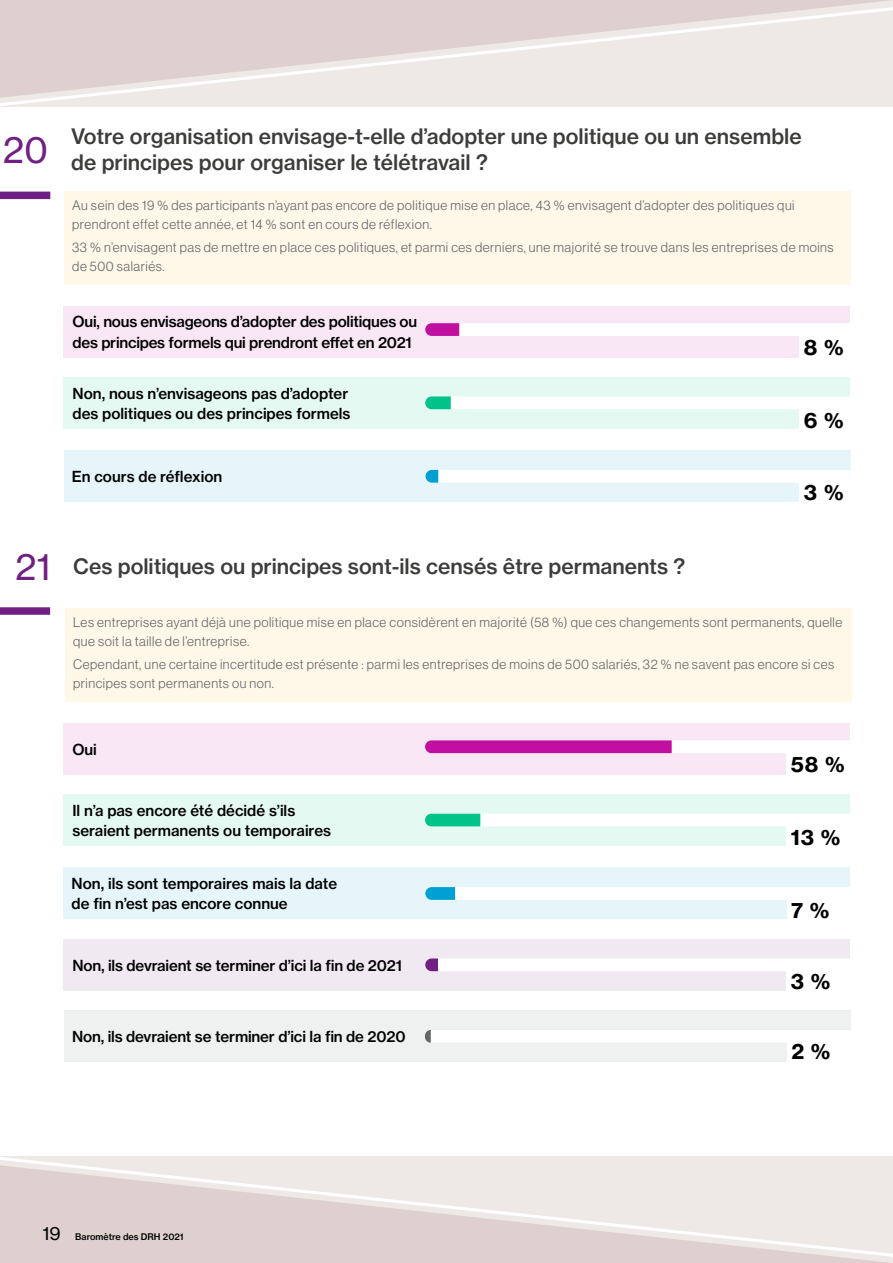
<style>
.page{position:relative;width:893px;height:1263px;background:#fff}
.page>*{position:absolute;margin:0;border:0;box-sizing:border-box;transform-origin:0 0}
.t1{font:36px "N Haas Grotesk TX Std 55 Rg";color:#702082}
.t2{font:21px/26.2px "N Haas Grotesk TX Std 65 Md";color:#3c3c3b}
.t3{font:21px "N Haas Grotesk TX Std 75 Bd";color:#000}
.t4{font:15px/20.2px "N Haas Grotesk TX Std 65 Md";letter-spacing:-.005em;color:#000}
.t5{font:13.5px/18.8px "N Haas Grotesk DS Std 45 Lt";letter-spacing:.04em;color:#63666a}
.t6{font:9px "N Haas Grotesk TX Std 65 Md";color:#000}
.s1{font-family:"N Haas Grotesk TX Std 55 Rg";font-size:36px;color:#702082}
.s2{font-family:"N Haas Grotesk TX Std 55 Rg";font-size:18px}
</style>
<div class="page">
<div style="left:0;top:0;width:893px;height:5px;background:#ddd0cf"></div>
<svg style="left:0;top:5px;width:893px;height:102px;background:#e7dedd"></svg>
<hr style="left:0;top:1259px;width:893px;height:4px;background:#ddd0cf">
<svg style="left:0;top:1156px;width:893px;height:103px;background:#e7dedd"></svg>
<div style="left:64px;top:191px;width:786px;height:94px;background:#fff8e8"></div>
<div style="left:0;top:192px;width:50px;height:7px;background:#702082"></div>
<div style="left:63px;top:306px;width:787px;height:51px;background:#f9e7f5"></div>
<svg style="left:425px;top:323px;width:425px;height:13px;background:#f9ebf7"></svg>
<div style="left:799px;top:331px;width:51px;height:31px;background:#fff"></div>
<div style="left:63px;top:377px;width:787px;height:51px;background:#e5f9f3"></div>
<svg style="left:425px;top:396px;width:425px;height:13px;background:#effbf7"></svg>
<div style="left:799px;top:407px;width:51px;height:26px;background:#fff"></div>
<div style="left:64px;top:451px;width:786px;height:51px;background:#e5f5fa"></div>
<svg style="left:425px;top:470px;width:425px;height:13px;background:#f7fcfd"></svg>
<div style="left:800px;top:479px;width:51px;height:26px;background:#fff"></div>
<div style="left:65px;top:608px;width:786px;height:94px;background:#fff8e8"></div>
<div style="left:0;top:607px;width:50px;height:8px;background:#702082"></div>
<div style="left:63px;top:723px;width:787px;height:51px;background:#f9e7f5"></div>
<svg style="left:425px;top:740px;width:425px;height:13px;background:#d970c6"></svg>
<div style="left:786px;top:748px;width:64px;height:32px;background:#fff"></div>
<div style="left:63px;top:794px;width:787px;height:51px;background:#e5f9f3"></div>
<svg style="left:425px;top:814px;width:425px;height:12px;background:#ddf7ef"></svg>
<div style="left:786px;top:824px;width:64px;height:26px;background:#fff"></div>
<div style="left:64px;top:868px;width:786px;height:51px;background:#e5f5fa"></div>
<svg style="left:425px;top:887px;width:425px;height:13px;background:#edf8fb"></svg>
<div style="left:787px;top:897px;width:63px;height:25px;background:#fff"></div>
<div style="left:63px;top:939px;width:787px;height:51px;background:#f1e9f2"></div>
<div style="left:786px;top:968px;width:64px;height:25px;background:#fff"></div>
<svg style="left:425px;top:958px;width:425px;height:13px;background:#faf8fb"></svg>
<div style="left:64px;top:1011px;width:787px;height:51px;background:#eff0f0"></div>
<div style="left:787px;top:1038px;width:64px;height:26px;background:#fff"></div>
<div style="left:425px;top:1030px;width:426px;height:13px;background:#fff"></div>
<h1 class="t1" style="left:3px;top:128px;width:47px">20</h1>
<h2 class="t2" style="left:71px;top:123px;width:732px">Votre organisation envisage-t-elle d’adopter une politique ou un ensemble de principes pour organiser le télétravail ?</h2>
<p class="t5" style="left:72px;top:196px;width:724px">Au sein des 19 % des participants n’ayant pas encore de politique mise en place, 43 % envisagent d’adopter des politiques qui prendront effet cette année, et 14 % sont en cours de réflexion.</p>
<p class="t5" style="left:72px;top:238px;width:763px">33 % n’envisagent pas de mettre en place ces politiques, et parmi ces derniers, une majorité se trouve dans les entreprises de moins de 500 salariés.</p>
<p class="t4" style="left:73px;top:312px;width:346px">Oui, nous envisageons d’adopter des politiques ou des principes formels qui prendront effet en 2021</p>
<p class="t4" style="left:73px;top:383px;width:279px">Non, nous n’envisageons pas d’adopter des politiques ou des principes formels</p>
<p class="t4" style="left:72px;top:466px;width:152px">En cours de réflexion</p>
<h2 class="t3" style="left:804px;top:334px;width:41px">8 %</h2>
<h2 class="t3" style="left:804px;top:407px;width:42px">6 %</h2>
<h2 class="t3" style="left:804px;top:479px;width:41px">3 %</h2>
<h2 class="t2" style="left:15px;top:553px;width:672px"><span class="s1">21</span> Ces politiques ou principes sont-ils censés être permanents ?</h2>
<p class="t5" style="left:73px;top:613px;width:771px">Les entreprises ayant déjà une politique mise en place considèrent en majorité (58 %) que ces changements sont permanents, quelle que soit la taille de l’entreprise.</p>
<p class="t5" style="left:73px;top:655px;width:763px">Cependant, une certaine incertitude est présente : parmi les entreprises de moins de 500 salariés, 32 % ne savent pas encore si ces principes sont permanents ou non.</p>
<p class="t4" style="left:72px;top:739px;width:26px">Oui</p>
<p class="t4" style="left:72px;top:800px;width:260px">Il n’a pas encore été décidé s’ils seraient permanents ou temporaires</p>
<p class="t4" style="left:72px;top:873px;width:267px">Non, ils sont temporaires mais la date de fin n’est pas encore connue</p>
<p class="t4" style="left:72px;top:955px;width:331px">Non, ils devraient se terminer d’ici la fin de 2021</p>
<p class="t4" style="left:72px;top:1026px;width:335px">Non, ils devraient se terminer d’ici la fin de 2020</p>
<p class="t6" style="left:43px;top:1231px;width:143px"><span class="s2">19</span> Baromètre des DRH 2021</p>
<h2 class="t3" style="left:791px;top:751px;width:55px">58 %</h2>
<h2 class="t3" style="left:791px;top:824px;width:51px">13 %</h2>
<h2 class="t3" style="left:791px;top:897px;width:40px">7 %</h2>
<h2 class="t3" style="left:791px;top:968px;width:41px">3 %</h2>
<h2 class="t3" style="left:791px;top:1038px;width:41px">2 %</h2>
</div>
